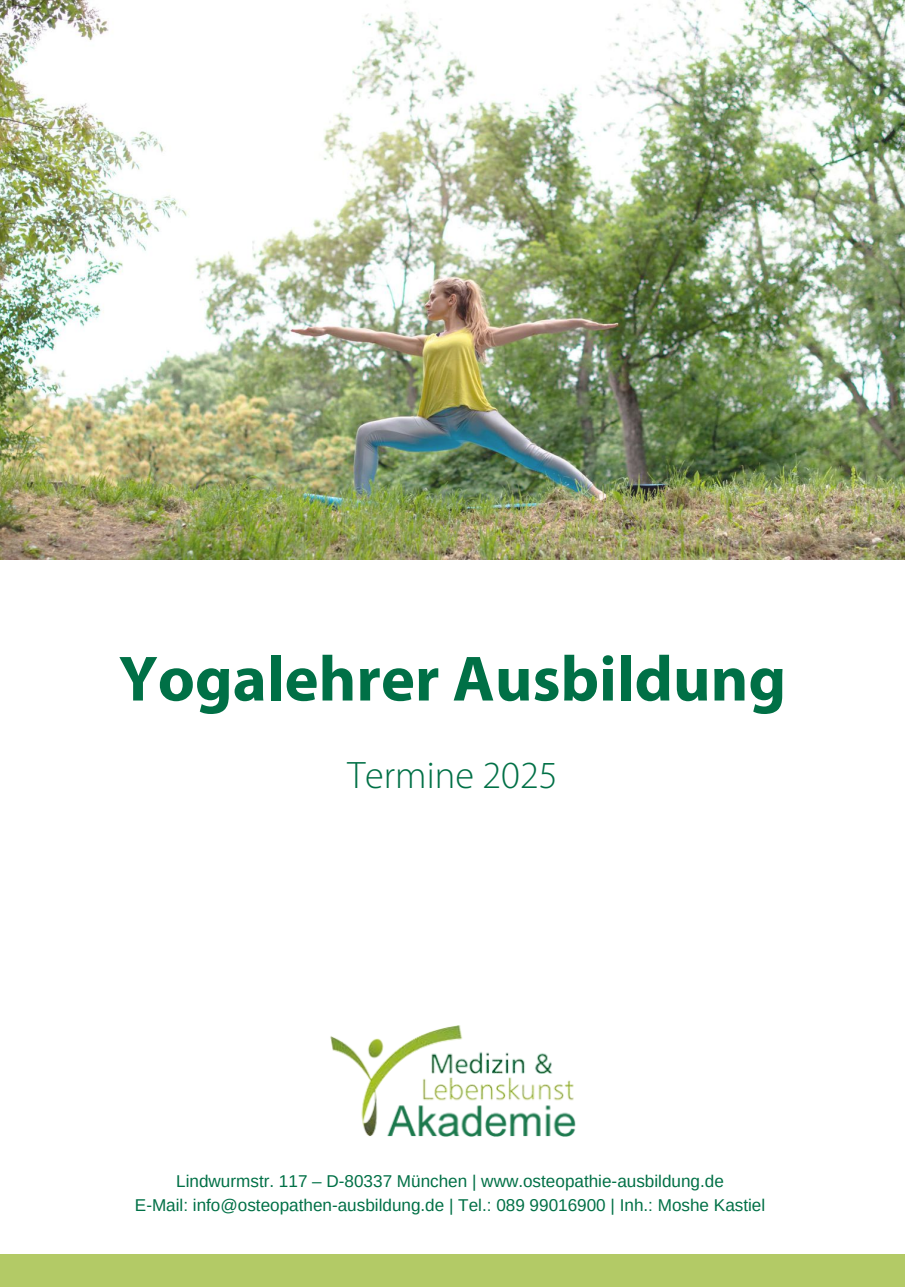
<style>
.page{position:relative;width:905px;height:1287px;background:#fff}
.page>*{position:absolute;margin:0;border:0;box-sizing:border-box;transform-origin:0 0}
.t1{font:700 64.5px "Myriad Pro";color:#007046}
.t2{font:300 38.4px "Myriad Pro";color:#007046}
.t3{font:17.1px/23.7px "Arimo";color:#007046;text-align:center}
</style>
<div class="page">
<img style="left:330px;top:1026px;width:246px;height:110px">
<div style="left:0;top:1255px;width:904px;height:32px;background:#b3ca66"></div>
<img style="left:0;top:0;width:904px;height:559px">
<h1 class="t1" style="left:119px;top:652px;width:669px">Yogalehrer Ausbildung</h1>
<h2 class="t2" style="left:347px;top:759px;width:212px">Termine 2025</h2>
<p class="t3" style="left:135px;top:1169px;width:632px">Lindwurmstr. 117 – D-80337 München | www.osteopathie-ausbildung.de<br>E-Mail: info@osteopathen-ausbildung.de | Tel.: 089 99016900 | Inh.: Moshe Kastiel</p>
</div>
